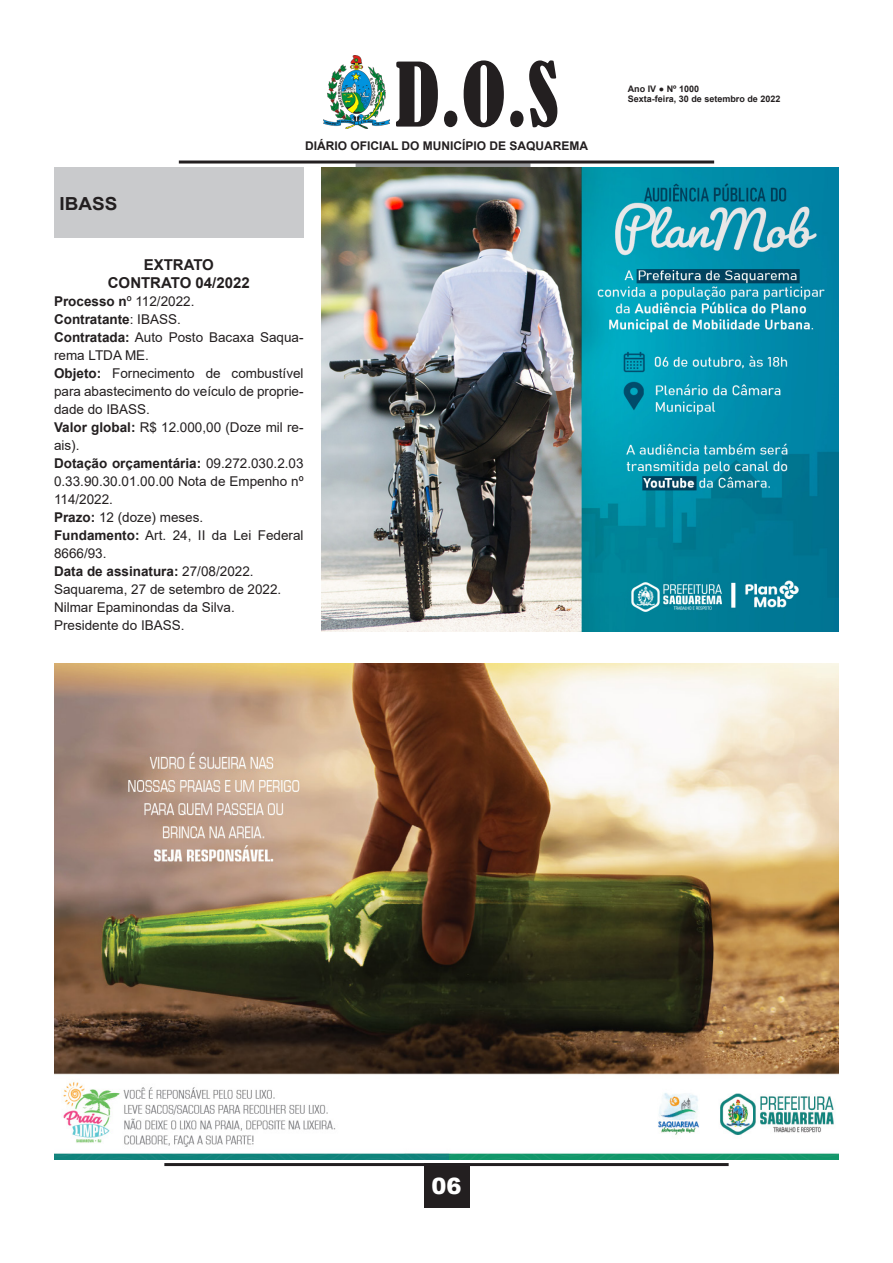
<style>
.page{position:relative;width:893px;height:1263px;background:#fff}
.page>*{position:absolute;margin:0;border:0;box-sizing:border-box;transform-origin:0 0}
.t1{font:condensed 82.5px "Bernard";color:#231f20}
.t2{font:900 22.5px "Arial";color:#fff}
.t3{font:700 18px "Arial";color:#231f20;scale:1.05 1}
.t4{font:700 15px "Arial";color:#231f20}
.t5{font:13.5px/18px "Arial";color:#231f20}
.t6{font:700 13.5px "Arial";color:#231f20}
.t7{font:700 12px "Arial";color:#231f20}
.t8{font:700 9px/10.8px "Arial";color:#231f20}
.s1{font-weight:700}
.s2{font-weight:400}
</style>
<div class="page">
<hr style="left:164px;top:1163px;width:565px;height:3px;background:#231f20">
<div style="left:424px;top:1163px;width:45px;height:45px;background:#231f20"></div>
<img style="left:324px;top:55px;width:65px;height:73px">
<div style="left:356px;top:163px;width:174px;height:5px;background:#97999c"></div>
<hr style="left:179px;top:161px;width:535px;height:3px;background:#231f20">
<div style="left:54px;top:168px;width:250px;height:70px;background:#c9cacc"></div>
<img style="left:322px;top:168px;width:517px;height:463px">
<img style="left:54px;top:664px;width:785px;height:496px">
<h1 class="t1" style="left:395px;top:47px;width:165px">D.O.S</h1>
<p class="t3" style="left:60px;top:190px;width:57px">IBASS</p>
<p class="t7" style="left:305px;top:137px;width:285px">DIÁRIO OFICIAL DO MUNICÍPIO DE SAQUAREMA</p>
<p class="t4" style="left:144px;top:254px;width:72px">EXTRATO</p>
<p class="t4" style="left:108px;top:272px;width:143px">CONTRATO 04/2022</p>
<p class="t5" style="left:54px;top:292px;width:142px"><span class="s1">Processo n</span>º 112/2022.</p>
<p class="t6" style="left:54px;top:310px;width:128px">Contratante<span class="s2">: IBASS.</span></p>
<p class="t5" style="left:54px;top:328px;width:251px"><span class="s1">Contratada:</span> Auto Posto Bacaxa Saqua&shy;rema LTDA ME.</p>
<p class="t5" style="left:54px;top:364px;width:251px;text-align:justify"><span class="s1">Objeto:</span> Fornecimento de combustível para abastecimento do veículo de proprie&shy;dade do IBASS.</p>
<p class="t5" style="left:54px;top:418px;width:251px"><span class="s1">Valor global:</span> R$ 12.000,00 (Doze mil re&shy;ais).</p>
<p class="t5" style="left:54px;top:454px;width:251px;text-align:justify"><span class="s1">Dotação orçamentária:</span> 09.272.030.2.03<br>0.33.90.30.01.00.00 Nota de Empenho nº 114/2022.</p>
<p class="t5" style="left:54px;top:508px;width:151px"><span class="s1">Prazo:</span> 12 (doze) meses.</p>
<p class="t5" style="left:54px;top:526px;width:251px"><span class="s1">Fundamento:</span> Art. 24, II da Lei Federal<br>8666/93.</p>
<p class="t6" style="left:54px;top:562px;width:201px">Data de assinatura: <span class="s2">27/08/2022.</span></p>
<p class="t5" style="left:54px;top:580px;width:229px">Saquarema, 27 de setembro de 2022.</p>
<p class="t5" style="left:54px;top:598px;width:182px">Nilmar Epaminondas da Silva.</p>
<p class="t5" style="left:54px;top:616px;width:132px">Presidente do IBASS.</p>
<p class="t8" style="left:628px;top:83px;width:154px">Ano IV ● Nº 1000<br>Sexta-feira, 30 de setembro de 2022</p>
<h2 class="t2" style="left:431px;top:1170px;width:32px">06</h2>
</div>
